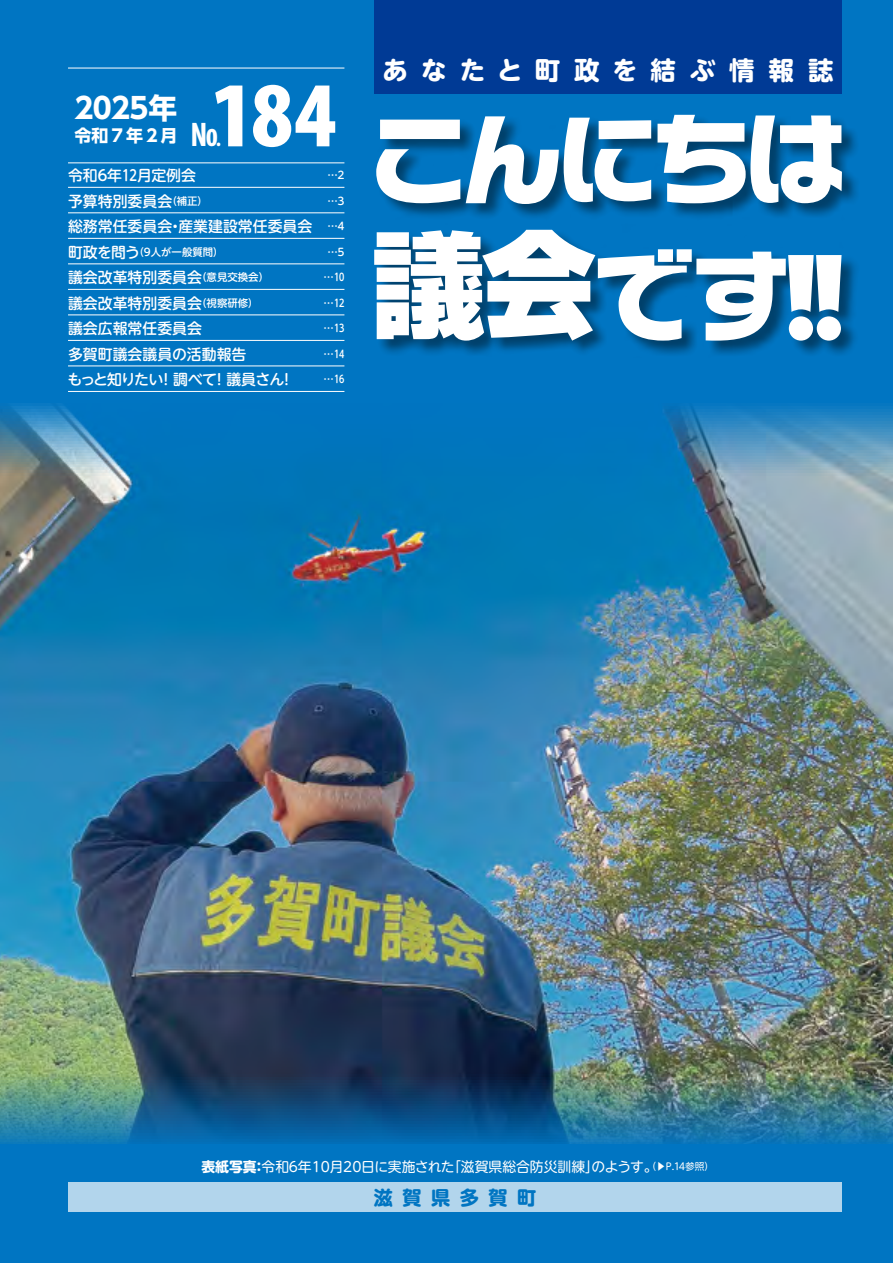
<style>
.page{position:relative;width:893px;height:1263px;background:#0075c2}
.page>*{position:absolute;margin:0;border:0;box-sizing:border-box;transform-origin:0 0}
.t1{font:900 condensed 93.6px "Myriad Pro";color:#fff}
.t2{font:700 28.65px "UD Shin Go Pr 6 N";letter-spacing:-.02em;color:#fff}
.t3{font:700 25.5px "UD Shin M Go Pr 6 N";letter-spacing:.52em;color:#fff}
.t4{font:700 19.2px "Shin M Go Pro";letter-spacing:.5em;color:#0075c2}
.t5{font:700 16.95px "UD Shin Go Pr 6 N";letter-spacing:.015em;color:#fff}
.t6{font:500 14.85px "UD Shin M Go Pr 6 N";color:#fff}
.t7{font:500 14.85px "UD Shin M Go Pr 6 N";letter-spacing:-.055em;color:#fff}
.t8{font:13.8px "UD Shin M Go Pr 6 N";color:#fff}
.t9{font:500 10.35px "UD Shin M Go Pr 6 N";color:#fff}
.s1{font-family:"Koz Go Pr 6 N";font-weight:800;font-size:29.7px}
.s2{font-size:10.35px}
.s3{font-size:14.85px}
.s4{font-weight:700}
.s5{font-size:9.6px}
</style>
<div class="page">
<div style="left:374px;top:0;width:468px;height:94px;background:#003a95"></div>
<div style="left:375px;top:116px;width:485px;height:241px;background:#000;opacity:.45"></div>
<svg style="left:376px;top:120px;width:84px;height:83px"></svg>
<svg style="left:657px;top:115px;width:185px;height:88px;background:#9ec0d7"></svg>
<svg style="left:466px;top:116px;width:185px;height:88px"></svg>
<svg style="left:374px;top:230px;width:467px;height:111px"></svg>
<hr style="left:68px;top:163px;width:276px;height:1px;background:#fff">
<hr style="left:68px;top:68px;width:276px;height:1px;background:#fff">
<img style="left:0;top:406px;width:893px;height:738px">
<div style="left:68px;top:1182px;width:774px;height:30px;background:#b2d5ec"></div>
<hr style="left:68px;top:187px;width:276px;height:1px;background:#fff">
<hr style="left:68px;top:213px;width:276px;height:1px;background:#fff">
<hr style="left:68px;top:238px;width:276px;height:1px;background:#fff">
<hr style="left:68px;top:264px;width:276px;height:1px;background:#fff">
<hr style="left:68px;top:289px;width:276px;height:1px;background:#fff">
<hr style="left:68px;top:315px;width:276px;height:1px;background:#fff">
<hr style="left:68px;top:340px;width:276px;height:1px;background:#fff">
<hr style="left:68px;top:366px;width:276px;height:1px;background:#fff">
<hr style="left:68px;top:391px;width:276px;height:1px;background:#fff">
<h1 class="t1" style="left:212px;top:55px;width:126px">184</h1>
<h2 class="t2" style="left:74px;top:85px;width:104px">2025年</h2>
<p class="t5" style="left:74px;top:122px;width:148px">令和７年２月 <span class="s1">No</span></p>
<p class="t6" style="left:68px;top:163px;width:129px">令和６年12月定例会</p>
<p class="t9" style="left:327px;top:167px;width:20px">…2</p>
<p class="t6" style="left:68px;top:188px;width:141px">予算特別委員会<span class="s2">（補正）</span></p>
<p class="t9" style="left:327px;top:192px;width:20px">…3</p>
<p class="t6" style="left:68px;top:214px;width:246px">総務常任委員会・産業建設常任委員会</p>
<p class="t9" style="left:327px;top:218px;width:20px">…4</p>
<p class="t9" style="left:68px;top:243px;width:157px"><span class="s3">町政を問う</span>（9人が一般質問）</p>
<p class="t9" style="left:327px;top:243px;width:20px">…5</p>
<p class="t6" style="left:68px;top:265px;width:202px">議会改革特別委員会<span class="s2">（意見交換会）</span></p>
<p class="t9" style="left:324px;top:269px;width:22px">…10</p>
<p class="t6" style="left:68px;top:290px;width:192px">議会改革特別委員会<span class="s2">（視察研修）</span></p>
<p class="t9" style="left:324px;top:294px;width:22px">…12</p>
<p class="t6" style="left:68px;top:316px;width:135px">議会広報常任委員会</p>
<p class="t9" style="left:324px;top:320px;width:22px">…13</p>
<p class="t6" style="left:68px;top:341px;width:180px">多賀町議会議員の活動報告</p>
<p class="t9" style="left:324px;top:345px;width:22px">…14</p>
<p class="t7" style="left:67px;top:367px;width:228px">もっと知りたい！調べて！議員さん！</p>
<p class="t9" style="left:324px;top:371px;width:22px">…16</p>
<h3 class="t3" style="left:382px;top:48px;width:452px">あなたと町政を結ぶ情報誌</h3>
<p class="t8" style="left:201px;top:1155px;width:514px"><span class="s4">表紙写真：</span>令和６年10月20日に実施された「滋賀県総合防災訓練」のようす。<span class="s5">（▶P.14参照）</span></p>
<p class="t4" style="left:374px;top:1181px;width:164px">滋賀県多賀町</p>
</div>
